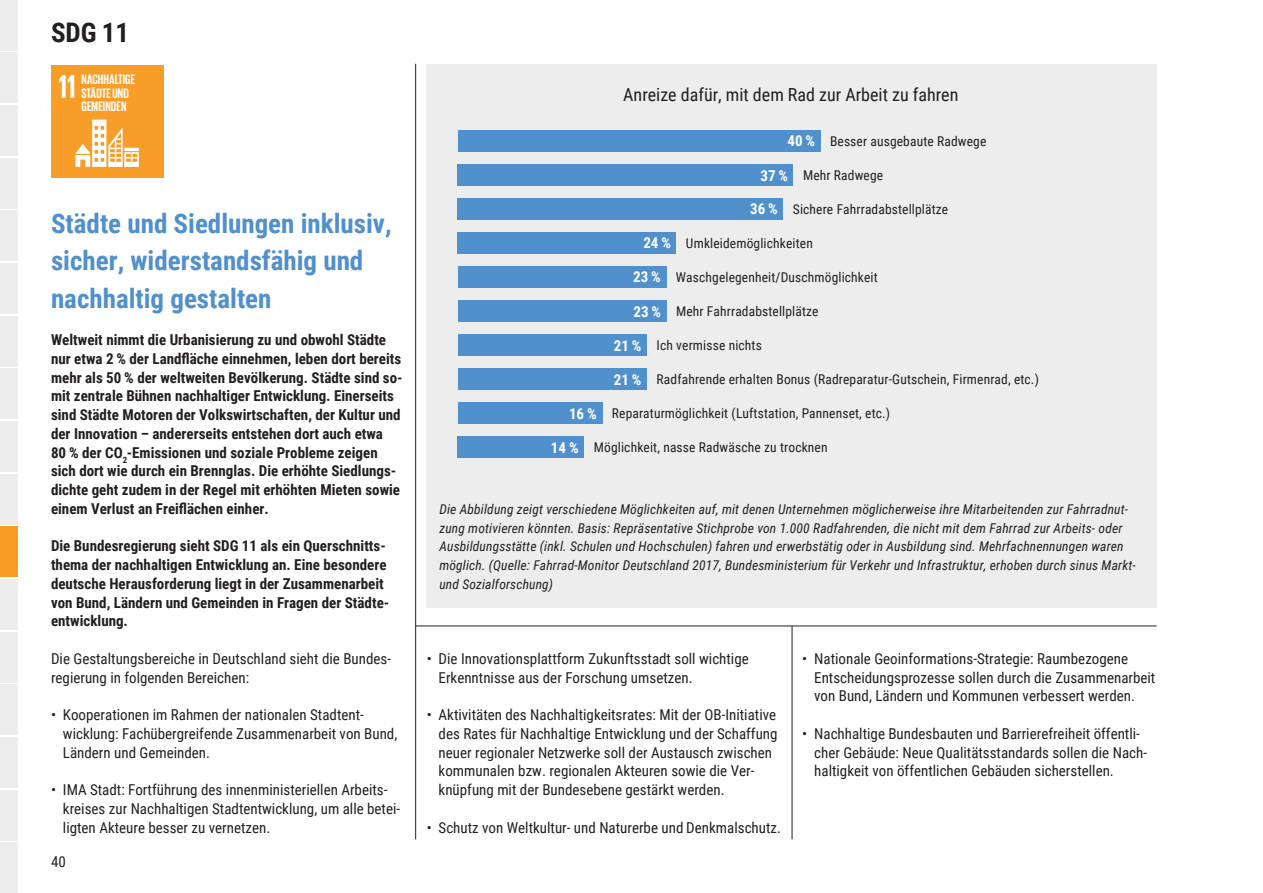
<style>
.page{position:relative;width:1263px;height:893px;background:#fff}
.page>*{position:absolute;margin:0;border:0;box-sizing:border-box;transform-origin:0 0}
.t1{font:700 27px/37.5px "Roboto Condensed";color:#5090cc}
.t2{font:700 27px "Roboto Condensed";color:#231f20}
.t3{font:18px "Roboto Condensed";color:#231f20}
.t4{font:15px/18.8px "Roboto Condensed";color:#231f20}
.t5{font:700 15px/18.8px "Roboto Condensed";color:#231f20}
.t6{font:700 15px "Roboto Condensed";color:#fff}
.t7{font:700 13.95px/13.2px "Giorgio Sans";letter-spacing:.01em;color:#fff}
.t8{font:italic 13.5px/18.8px "Roboto Condensed";letter-spacing:.01em;color:#231f20}
.t9{font:13.5px "Roboto Condensed";letter-spacing:.01em;color:#231f20}
</style>
<div class="page">
<hr style="left:415px;top:64px;width:1px;height:775px;background:#231f20">
<hr style="left:792px;top:64px;width:1px;height:775px;background:#231f20">
<div style="left:0;top:0;width:17px;height:51px;background:#ecedec"></div>
<div style="left:0;top:53px;width:17px;height:50px;background:#ecedec"></div>
<div style="left:0;top:105px;width:17px;height:51px;background:#ecedec"></div>
<div style="left:0;top:158px;width:17px;height:51px;background:#ecedec"></div>
<div style="left:0;top:211px;width:17px;height:50px;background:#ecedec"></div>
<div style="left:0;top:263px;width:17px;height:51px;background:#ecedec"></div>
<div style="left:0;top:316px;width:17px;height:50px;background:#ecedec"></div>
<div style="left:0;top:369px;width:17px;height:50px;background:#ecedec"></div>
<div style="left:0;top:421px;width:17px;height:51px;background:#ecedec"></div>
<div style="left:0;top:474px;width:17px;height:50px;background:#ecedec"></div>
<div style="left:0;top:526px;width:17px;height:51px;background:#f89c24"></div>
<div style="left:0;top:579px;width:17px;height:51px;background:#ecedec"></div>
<div style="left:0;top:632px;width:17px;height:50px;background:#ecedec"></div>
<div style="left:0;top:684px;width:17px;height:51px;background:#ecedec"></div>
<div style="left:0;top:737px;width:17px;height:51px;background:#ecedec"></div>
<div style="left:0;top:790px;width:17px;height:50px;background:#ecedec"></div>
<div style="left:0;top:842px;width:17px;height:51px;background:#ecedec"></div>
<div style="left:51px;top:66px;width:112px;height:112px;background:#f89d27"></div>
<svg style="left:59px;top:75px;width:15px;height:23px"></svg>
<svg style="left:75px;top:120px;width:64px;height:47px"></svg>
<div style="left:427px;top:64px;width:730px;height:544px;background:#ecedec"></div>
<hr style="left:416px;top:626px;width:741px;height:1px;background:#231f20">
<div style="left:458px;top:130px;width:362px;height:21px;background:#5090cc"></div>
<div style="left:458px;top:164px;width:335px;height:21px;background:#5090cc"></div>
<div style="left:458px;top:198px;width:325px;height:21px;background:#5090cc"></div>
<div style="left:458px;top:232px;width:218px;height:21px;background:#5090cc"></div>
<div style="left:458px;top:266px;width:208px;height:21px;background:#5090cc"></div>
<div style="left:458px;top:300px;width:208px;height:21px;background:#5090cc"></div>
<div style="left:458px;top:334px;width:189px;height:21px;background:#5090cc"></div>
<div style="left:458px;top:368px;width:189px;height:21px;background:#5090cc"></div>
<div style="left:458px;top:402px;width:144px;height:22px;background:#5090cc"></div>
<div style="left:458px;top:436px;width:126px;height:22px;background:#5090cc"></div>
<h1 class="t2" style="left:51px;top:13px;width:80px">SDG 11</h1>
<p class="t7" style="left:82px;top:73px;width:55px">NACHHALTIGE<br>STÄDTE UND<br>GEMEINDEN</p>
<h1 class="t1" style="left:51px;top:203px;width:342px">Städte und Siedlungen inklusiv, sicher, widerstandsfähig und nachhaltig gestalten</h1>
<p class="t5" style="left:51px;top:330px;width:353px">Weltweit nimmt die Urbanisierung zu und obwohl Städte nur etwa 2 % der Landfläche einnehmen, leben dort bereits mehr als 50 % der weltweiten Bevölkerung. Städte sind so&shy;mit zentrale Bühnen nachhaltiger Entwicklung. Einerseits sind Städte Motoren der Volkswirtschaften, der Kultur und der Innovation – andererseits entstehen dort auch etwa<br>80 % der CO<sub>2</sub>-Emissionen und soziale Probleme zeigen sich dort wie durch ein Brennglas. Die erhöhte Siedlungs&shy;dichte geht zudem in der Regel mit erhöhten Mieten sowie einem Verlust an Freiflächen einher.</p>
<p class="t5" style="left:51px;top:536px;width:340px">Die Bundesregierung sieht SDG 11 als ein Querschnitts&shy;thema der nachhaltigen Entwicklung an. Eine besondere deutsche Herausforderung liegt in der Zusammenarbeit von Bund, Ländern und Gemeinden in Fragen der Städte&shy;entwicklung.</p>
<p class="t4" style="left:51px;top:649px;width:342px">Die Gestaltungsbereiche in Deutschland sieht die Bundes&shy;regierung in folgenden Bereichen:</p>
<p class="t4" style="left:63px;top:705px;width:336px;text-indent:-12px">• Kooperationen im Rahmen der nationalen Stadtent&shy;wicklung: Fachübergreifende Zusammenarbeit von Bund,<br>Ländern und Gemeinden.</p>
<p class="t4" style="left:63px;top:780px;width:339px;text-indent:-12px">• IMA Stadt: Fortführung des innenministeriellen Arbeits&shy;kreises zur Nachhaltigen Stadtentwicklung, um alle betei&shy;ligten Akteure besser zu vernetzen.</p>
<p class="t4" style="left:51px;top:852px;width:16px">40</p>
<p class="t3" style="left:623px;top:82px;width:337px">Anreize dafür, mit dem Rad zur Arbeit zu fahren</p>
<p class="t6" style="left:787px;top:131px;width:29px">40 %</p>
<p class="t9" style="left:830px;top:132px;width:158px">Besser ausgebaute Radwege</p>
<p class="t9" style="left:803px;top:166px;width:82px">Mehr Radwege</p>
<p class="t9" style="left:793px;top:200px;width:157px">Sichere Fahrradabstellplätze</p>
<p class="t9" style="left:686px;top:234px;width:128px">Umkleidemöglichkeiten</p>
<p class="t9" style="left:676px;top:268px;width:203px">Waschgelegenheit/Duschmöglichkeit</p>
<p class="t9" style="left:676px;top:302px;width:144px">Mehr Fahrradabstellplätze</p>
<p class="t9" style="left:656px;top:336px;width:107px">Ich vermisse nichts</p>
<p class="t9" style="left:657px;top:370px;width:384px">Radfahrende erhalten Bonus (Radreparatur-Gutschein, Firmenrad, etc.)</p>
<p class="t9" style="left:612px;top:404px;width:280px">Reparaturmöglichkeit (Luftstation, Pannenset, etc.)</p>
<p class="t9" style="left:594px;top:438px;width:235px">Möglichkeit, nasse Radwäsche zu trocknen</p>
<p class="t6" style="left:760px;top:165px;width:29px">37 %</p>
<p class="t6" style="left:750px;top:199px;width:29px">36 %</p>
<p class="t6" style="left:643px;top:233px;width:29px">24 %</p>
<p class="t6" style="left:633px;top:267px;width:29px">23 %</p>
<p class="t6" style="left:633px;top:301px;width:29px">23 %</p>
<p class="t6" style="left:614px;top:335px;width:29px">21 %</p>
<p class="t6" style="left:614px;top:369px;width:29px">21 %</p>
<p class="t6" style="left:569px;top:403px;width:29px">16 %</p>
<p class="t6" style="left:551px;top:437px;width:29px">14 %</p>
<p class="t8" style="left:439px;top:499px;width:698px">Die Abbildung zeigt verschiedene Möglichkeiten auf, mit denen Unternehmen möglicherweise ihre Mitarbeitenden zur Fahrradnut&shy;zung motivieren könnten. Basis: Repräsentative Stichprobe von 1.000 Radfahrenden, die nicht mit dem Fahrrad zur Arbeits- oder Ausbildungsstätte (inkl. Schulen und Hochschulen) fahren und erwerbstätig oder in Ausbildung sind. Mehrfachnennungen waren möglich. (Quelle: Fahrrad-Monitor Deutschland 2017, Bundesministerium für Verkehr und Infrastruktur, erhoben durch sinus Markt&shy;und Sozialforschung)</p>
<p class="t4" style="left:439px;top:649px;width:312px;text-indent:-12px">• Die Innovationsplattform Zukunftsstadt soll wichtige<br>Erkenntnisse aus der Forschung umsetzen.</p>
<p class="t4" style="left:439px;top:705px;width:340px;text-indent:-12px">• Aktivitäten des Nachhaltigkeitsrates: Mit der OB-Initiative des Rates für Nachhaltige Entwicklung und der Schaffung neuer regionaler Netzwerke soll der Austausch zwischen kommunalen bzw. regionalen Akteuren sowie die Ver&shy;knüpfung mit der Bundesebene gestärkt werden.</p>
<p class="t4" style="left:427px;top:817px;width:356px">• Schutz von Weltkultur- und Naturerbe und Denkmalschutz.</p>
<p class="t4" style="left:814px;top:649px;width:343px;text-indent:-12px">• Nationale Geoinformations-Strategie: Raumbezogene<br>Entscheidungsprozesse sollen durch die Zusammenarbeit von Bund, Ländern und Kommunen verbessert werden.</p>
<p class="t4" style="left:814px;top:724px;width:334px;text-indent:-12px">• Nachhaltige Bundesbauten und Barrierefreiheit öffentli&shy;cher Gebäude: Neue Qualitätsstandards sollen die Nach&shy;haltigkeit von öffentlichen Gebäuden sicherstellen.</p>
</div>
